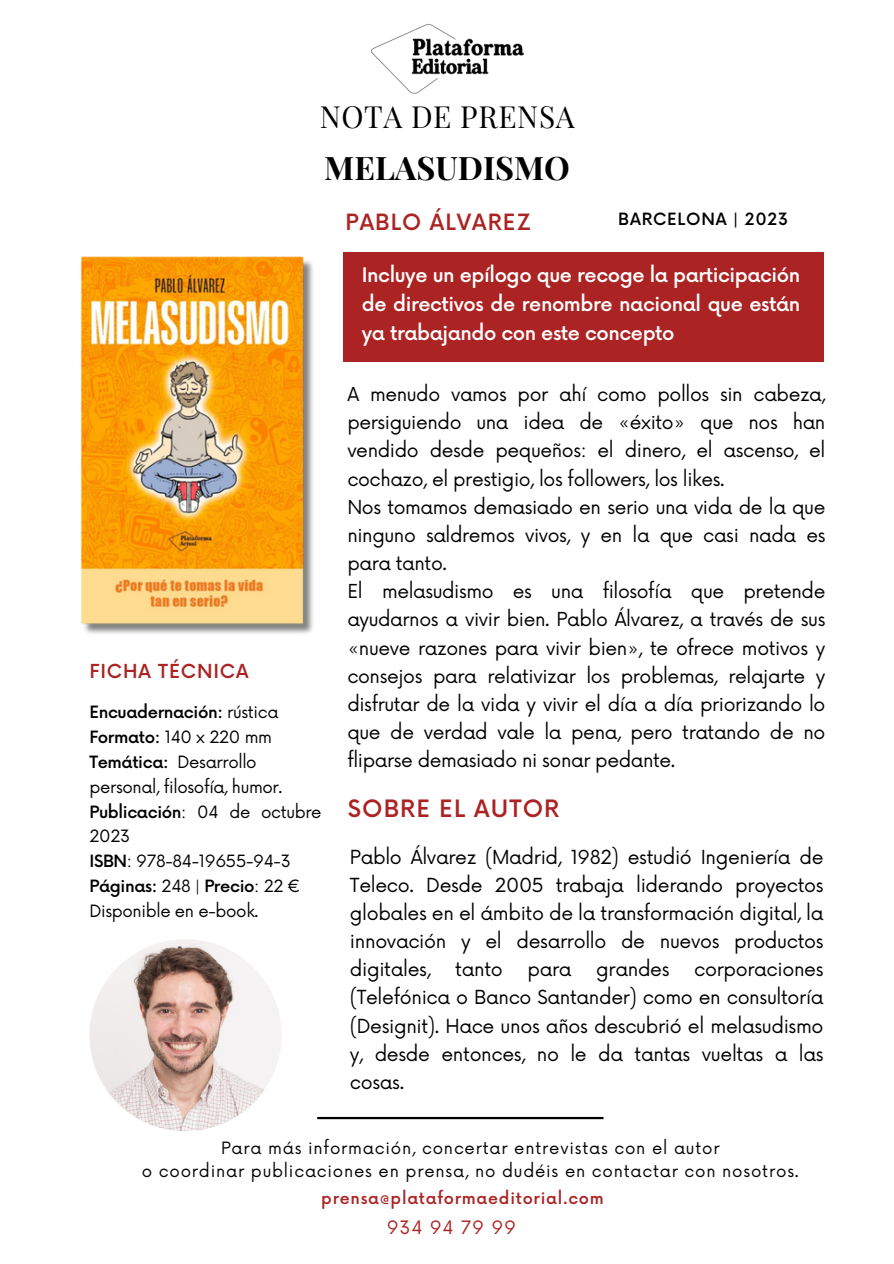
<style>
.page{position:relative;width:894px;height:1264px;background:#fff}
.page>*{position:absolute;margin:0;border:0;box-sizing:border-box;transform-origin:0 0}
.t1{font:700 32.4px "Playfair Display";color:#000}
.t2{font:29.85px "Playfair Display";letter-spacing:.02em;color:#000}
.t3{font:500 23.25px "Now";letter-spacing:.045em;color:#ab2323}
.t4{font:500 21.75px "Now";letter-spacing:.045em;color:#ab2323}
.t5{font:500 19.5px/29.2px "Now";letter-spacing:-.02em;color:#fff;text-align:justify}
.t6{font:18.9px/28.2px "Now";letter-spacing:-.02em;color:#000;text-align:justify}
.t7{font:18.75px/28.2px "Now";letter-spacing:-.02em;color:#000;text-align:justify}
.t8{font:500 18.75px "Now";letter-spacing:.045em;color:#ab2323}
.t9{font:18px "Now";letter-spacing:.045em;color:#ab2323}
.t10{font:16.5px "Now";letter-spacing:.045em;color:#000}
.t11{font:16.5px/24.8px "Now";letter-spacing:-.02em;color:#000}
.t12{font:500 16.5px "Now";letter-spacing:-.02em;color:#000}
.t13{font:500 16.5px "Now";letter-spacing:.045em;color:#000}
.t14{font:500 16.05px "Now";letter-spacing:.045em;color:#ab2323}
.s1{font-weight:400}
.s2{font-weight:500}
</style>
<div class="page">
<div style="left:343px;top:252px;width:480px;height:109px;background:#ab2323"></div>
<img style="left:371px;top:23px;width:152px;height:71px">
<hr style="left:317px;top:1116px;width:286px;height:3px;background:#000">
<img style="left:89px;top:939px;width:192px;height:192px;border-radius:50%">
<img style="left:80px;top:256px;width:233px;height:378px">
<p class="t2" style="left:319px;top:96px;width:256px">NOTA DE PRENSA</p>
<p class="t1" style="left:324px;top:145px;width:247px">MELASUDISMO</p>
<p class="t4" style="left:345px;top:211px;width:187px">PABLO ÁLVAREZ</p>
<p class="t13" style="left:618px;top:210px;width:171px">BARCELONA | 2023</p>
<p class="t8" style="left:89px;top:661px;width:161px">FICHA TÉCNICA</p>
<p class="t12" style="left:89px;top:703px;width:190px">Encuadernación: <span class="s1">rústica</span></p>
<p class="t10" style="left:89px;top:728px;width:184px"><span class="s2">Formato:</span> 140 x 220 mm</p>
<p class="t11" style="left:89px;top:750px;width:194px"><span class="s2">Temática:</span> Desarrollo personal, filosofía, humor.</p>
<p class="t11" style="left:89px;top:800px;width:233px"><span class="s2">Publicación</span>: 04 de octubre<br>2023</p>
<p class="t11" style="left:89px;top:849px;width:203px"><span class="s2">ISBN</span>: 978-84-19655-94-3</p>
<p class="t12" style="left:89px;top:877px;width:213px">Páginas: <span class="s1">248 |</span> Precio<span class="s1">: 22 €</span></p>
<p class="t11" style="left:89px;top:899px;width:170px">Disponible en e-book.</p>
<p class="t5" style="left:362px;top:261px;width:440px">Incluye un epílogo que recoge la participación de directivos de renombre nacional que están ya trabajando con este concepto</p>
<p class="t7" style="left:347px;top:381px;width:479px">A menudo vamos por ahí como pollos sin cabeza, persiguiendo una idea de «éxito» que nos han vendido desde pequeños: el dinero, el ascenso, el cochazo, el prestigio, los followers, los likes.</p>
<p class="t7" style="left:347px;top:494px;width:479px">Nos tomamos demasiado en serio una vida de la que ninguno saldremos vivos, y en la que casi nada es para tanto.</p>
<p class="t7" style="left:347px;top:578px;width:479px">El melasudismo es una filosofía que pretende ayudarnos a vivir bien. Pablo Álvarez, a través de sus «nueve razones para vivir bien», te ofrece motivos y consejos para relativizar los problemas, relajarte y disfrutar de la vida y vivir el día a día priorizando lo que de verdad vale la pena, pero tratando de no fliparse demasiado ni sonar pedante.</p>
<p class="t3" style="left:347px;top:796px;width:213px">SOBRE EL AUTOR</p>
<p class="t6" style="left:350px;top:843px;width:475px">Pablo Álvarez (Madrid, 1982) estudió Ingeniería de Teleco. Desde 2005 trabaja liderando proyectos globales en el ámbito de la transformación digital, la innovación y el desarrollo de nuevos productos digitales,</p>
<p class="t6" style="left:455px;top:956px;width:49px">tanto</p>
<p class="t6" style="left:527px;top:956px;width:46px">para</p>
<p class="t6" style="left:596px;top:956px;width:75px">grandes</p>
<p class="t6" style="left:350px;top:956px;width:475px;text-indent:344px">corporaciones (Telefónica o Banco Santander) como en consultoría (Designit). Hace unos años descubrió el melasudismo y, desde entonces, no le da tantas vueltas a las cosas.</p>
<p class="t10" style="left:221px;top:1138px;width:500px">Para más información, concertar entrevistas con el autor</p>
<p class="t10" style="left:142px;top:1161px;width:658px">o coordinar publicaciones en prensa, no dudéis en contactar con nosotros.</p>
<p class="t14" style="left:321px;top:1189px;width:284px">prensa@plataformaeditorial.com</p>
<p class="t9" style="left:386px;top:1217px;width:131px">934 94 79 99</p>
</div>
